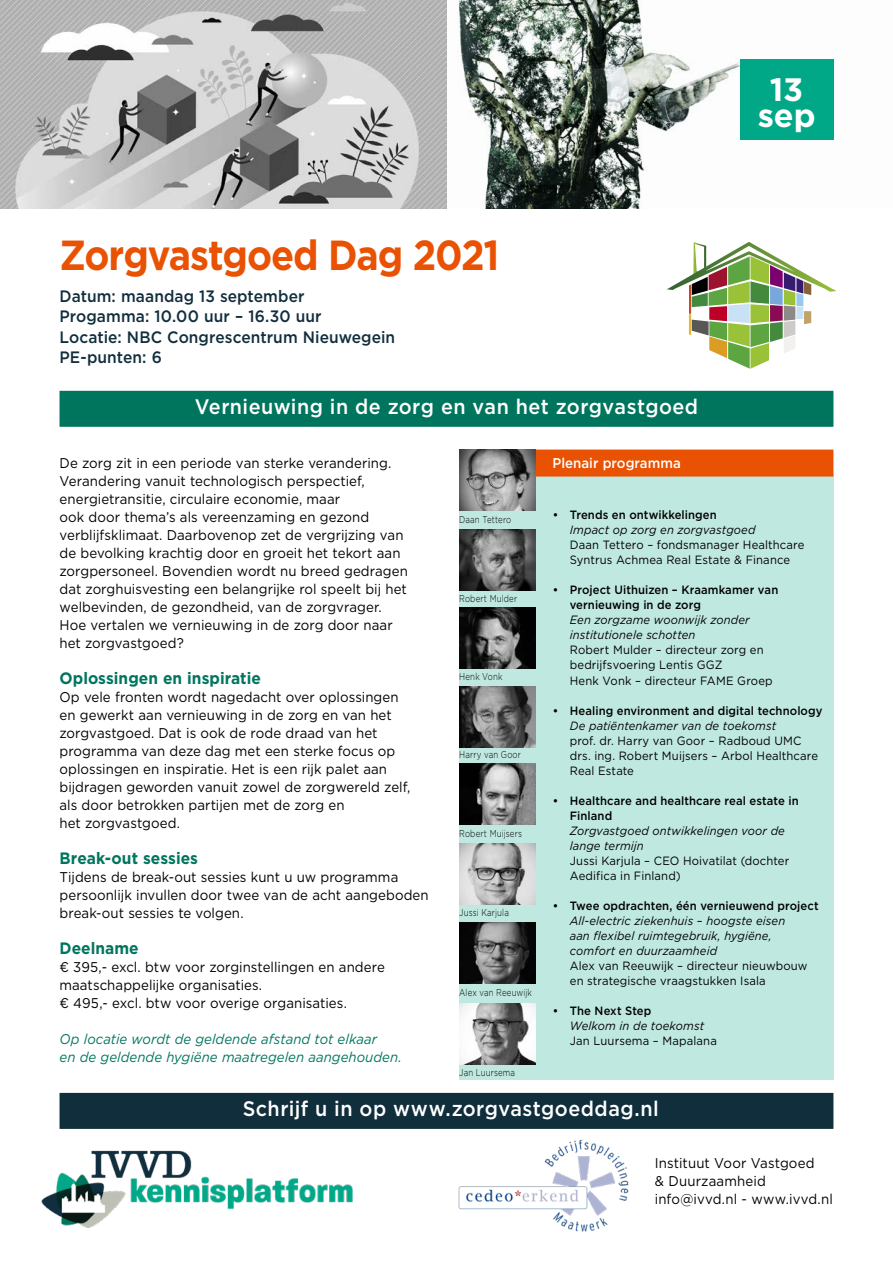
<style>
.page{position:relative;width:893px;height:1263px;background:#fff}
.page>*{position:absolute;margin:0;border:0;box-sizing:border-box;transform-origin:0 0}
._1_varia_Kop_Dag{font:700 42px "Gotham";letter-spacing:-.03em;color:#e95103;scale:.9 1}
._1_datum_blokje{font:700 32.4px "Gotham";color:#fff}
._3_varia_balk_VS_gro{font:500 21px "Gotham";letter-spacing:.02em;color:#fff;scale:.94 1}
._3_varia_balk_VS_DG{font:500 21px "Gotham";letter-spacing:.025em;color:#fff;scale:.94 1}
._1_varia_tekst_datum{font:500 16.5px/20.1px "Gotham";letter-spacing:.005em;color:#112e3d;scale:.94 1}
._2_redactie_tussenko{font:700 16.5px "Gotham";color:#00755e;scale:.94 1}
._2_varia_redactie_bo{font:14.1px/18px "Gotham";letter-spacing:.005em;color:#000;scale:.94 1}
._2_varia_redactie_bo-2{font:italic 14.1px/18px "Gotham";color:#00755e;scale:.94 1}
._2_varia_redactie_ba{font:500 14.1px "Gotham";color:#fff;scale:.94 1}
._2_varia_redactie_bo-3{font:12px/15px "Gotham";letter-spacing:.01em;color:#000;scale:.94 1}
._2_varia_redactie_bo-4{font:italic 12px/15px "Gotham";letter-spacing:.01em;color:#000;scale:.94 1}
._3_varia_redactie_bo{font:500 12px/15px "Gotham";letter-spacing:.005em;color:#000;scale:.94 1}
._3_varia_redactie_sp{font:300 9.9px "Gotham";letter-spacing:.02em;color:#000;scale:.8 1}
.s1{font-style:normal}
</style>
<div class="page">
<img style="left:0;top:0;width:834px;height:208px">
<svg style="left:667px;top:242px;width:169px;height:127px"></svg>
<div style="left:60px;top:391px;width:773px;height:36px;background:#00755e"></div>
<div style="left:740px;top:60px;width:93px;height:80px;background:#00a888"></div>
<img style="left:41px;top:1150px;width:312px;height:78px">
<img style="left:458px;top:1139px;width:171px;height:93px">
<div style="left:459px;top:474px;width:374px;height:606px;background:#bfe8e0"></div>
<div style="left:459px;top:450px;width:374px;height:27px;background:#e95103"></div>
<div style="left:60px;top:1093px;width:773px;height:36px;background:#112e3d"></div>
<img style="left:459px;top:686px;width:76px;height:61px">
<img style="left:459px;top:764px;width:76px;height:61px">
<img style="left:459px;top:608px;width:76px;height:61px">
<img style="left:459px;top:843px;width:76px;height:62px">
<img style="left:459px;top:449px;width:76px;height:61px">
<img style="left:459px;top:529px;width:76px;height:61px">
<img style="left:459px;top:922px;width:76px;height:62px">
<img style="left:459px;top:1003px;width:76px;height:61px">
<p class="_1_varia_Kop_Dag" style="left:60px;top:227px;width:490px">Zorgvastgoed Dag 2021</p>
<p class="_1_varia_tekst_datum" style="left:60px;top:286px;width:262px">Datum: maandag 13 september</p>
<p class="_1_varia_tekst_datum" style="left:60px;top:306px;width:359px">Progamma: 10.00 uur – 16.30 uur<br>Locatie: NBC Congrescentrum Nieuwegein<br>PE-punten: 6</p>
<p class="_3_varia_balk_VS_gro" style="left:195px;top:393px;width:537px">Vernieuwing in de zorg en van het zorgvastgoed</p>
<p class="_1_datum_blokje" style="left:770px;top:68px;width:35px">13</p>
<p class="_1_datum_blokje" style="left:758px;top:94px;width:59px">sep</p>
<p class="_2_varia_redactie_bo" style="left:60px;top:454px;width:372px">De zorg zit in een periode van sterke verandering.<br>Verandering vanuit technologisch perspectief, energietransitie, circulaire economie, maar<br>ook door thema’s als vereenzaming en gezond verblijfsklimaat. Daarbovenop zet de vergrijzing van de bevolking krachtig door en groeit het tekort aan zorgpersoneel. Bovendien wordt nu breed gedragen dat zorghuisvesting een belangrijke rol speelt bij het welbevinden, de gezondheid, van de zorgvrager.<br>Hoe vertalen we vernieuwing in de zorg door naar het zorgvastgoed?</p>
<p class="_2_redactie_tussenko" style="left:60px;top:667px;width:216px">Oplossingen en inspiratie</p>
<p class="_2_varia_redactie_bo" style="left:60px;top:688px;width:375px">Op vele fronten wordt nagedacht over oplossingen en gewerkt aan vernieuwing in de zorg en van het zorgvastgoed. Dat is ook de rode draad van het programma van deze dag met een sterke focus op oplossingen en inspiratie. Het is een rijk palet aan bijdragen geworden vanuit zowel de zorgwereld zelf, als door betrokken partijen met de zorg en<br>het zorgvastgoed.</p>
<p class="_2_redactie_tussenko" style="left:60px;top:847px;width:149px">Break-out sessies</p>
<p class="_2_varia_redactie_bo" style="left:60px;top:868px;width:394px">Tijdens de break-out sessies kunt u uw programma persoonlijk invullen door twee van de acht aangeboden break-out sessies te volgen.</p>
<p class="_2_redactie_tussenko" style="left:60px;top:937px;width:86px">Deelname</p>
<p class="_2_varia_redactie_bo" style="left:60px;top:958px;width:348px">€ 395,- excl. btw voor zorginstellingen en andere maatschappelijke organisaties.</p>
<p class="_2_varia_redactie_bo" style="left:60px;top:994px;width:307px">€ 495,- excl. btw voor overige organisaties.</p>
<p class="_2_varia_redactie_bo-2" style="left:60px;top:1030px;width:366px">Op locatie wordt de geldende afstand tot elkaar<br>en de geldende hygiëne maatregelen aangehouden.</p>
<p class="_3_varia_redactie_sp" style="left:459px;top:513px;width:66px">Daan Tettero</p>
<p class="_3_varia_redactie_sp" style="left:459px;top:592px;width:74px">Robert Mulder</p>
<p class="_3_varia_redactie_sp" style="left:459px;top:670px;width:56px">Henk Vonk</p>
<p class="_3_varia_redactie_sp" style="left:459px;top:748px;width:79px">Harry van Goor</p>
<p class="_3_varia_redactie_sp" style="left:459px;top:827px;width:80px">Robert Muijsers</p>
<p class="_3_varia_redactie_sp" style="left:459px;top:906px;width:64px">Jussi Karjula</p>
<p class="_3_varia_redactie_sp" style="left:459px;top:986px;width:93px">Alex van Reeuwijk</p>
<p class="_3_varia_redactie_sp" style="left:459px;top:1066px;width:71px">Jan Luursema</p>
<p class="_2_varia_redactie_ba" style="left:553px;top:454px;width:138px">Plenair programma</p>
<p class="_3_varia_redactie_bo" style="left:553px;top:508px;width:176px">• Trends en ontwikkelingen</p>
<p class="_2_varia_redactie_bo-4" style="left:570px;top:522px;width:199px">Impact op zorg en zorgvastgoed</p>
<p class="_2_varia_redactie_bo-3" style="left:570px;top:537px;width:251px">Daan Tettero – fondsmanager Healthcare<br>Syntrus Achmea Real Estate &amp; Finance</p>
<p class="_3_varia_redactie_bo" style="left:570px;top:583px;width:223px;text-indent:-17px">• Project Uithuizen – Kraamkamer van vernieuwing in de zorg</p>
<p class="_2_varia_redactie_bo-4" style="left:570px;top:612px;width:193px">Een zorgzame woonwijk zonder institutionele schotten</p>
<p class="_2_varia_redactie_bo-3" style="left:570px;top:642px;width:208px">Robert Mulder – directeur zorg en bedrijfsvoering Lentis GGZ</p>
<p class="_2_varia_redactie_bo-3" style="left:570px;top:672px;width:217px">Henk Vonk – directeur FAME Groep</p>
<p class="_3_varia_redactie_bo" style="left:553px;top:703px;width:288px">• Healing environment and digital technology</p>
<p class="_2_varia_redactie_bo-4" style="left:570px;top:717px;width:221px">De patiëntenkamer van de toekomst</p>
<p class="_2_varia_redactie_bo-3" style="left:570px;top:732px;width:248px">prof. dr. Harry van Goor – Radboud UMC</p>
<p class="_2_varia_redactie_bo-3" style="left:570px;top:747px;width:266px">drs. ing. Robert Muijsers – Arbol Healthcare<br>Real Estate</p>
<p class="_3_varia_redactie_bo" style="left:570px;top:793px;width:245px;text-indent:-17px">• Healthcare and healthcare real estate in<br>Finland</p>
<p class="_2_varia_redactie_bo-4" style="left:570px;top:822px;width:230px">Zorgvastgoed ontwikkelingen voor de lange termijn</p>
<p class="_2_varia_redactie_bo-3" style="left:570px;top:852px;width:235px">Jussi Karjula – CEO Hoivatilat (dochter<br>Aedifica in Finland)</p>
<p class="_3_varia_redactie_bo" style="left:553px;top:898px;width:284px">• Twee opdrachten, één vernieuwend project</p>
<p class="_2_varia_redactie_bo-4" style="left:570px;top:912px;width:231px">All-electric ziekenhuis <span class="s1">–</span> hoogste eisen aan flexibel ruimtegebruik, hygiëne, comfort en duurzaamheid</p>
<p class="_2_varia_redactie_bo-3" style="left:570px;top:957px;width:254px">Alex van Reeuwijk – directeur nieuwbouw en strategische vraagstukken Isala</p>
<p class="_3_varia_redactie_bo" style="left:553px;top:1003px;width:106px">• The Next Step</p>
<p class="_2_varia_redactie_bo-4" style="left:570px;top:1017px;width:145px">Welkom in de toekomst</p>
<p class="_2_varia_redactie_bo-3" style="left:570px;top:1032px;width:158px">Jan Luursema – Mapalana</p>
<p class="_3_varia_balk_VS_DG" style="left:243px;top:1095px;width:444px">Schrijf u in op www.zorgvastgoeddag.nl</p>
<p class="_2_varia_redactie_bo" style="left:655px;top:1154px;width:171px">Instituut Voor Vastgoed</p>
<p class="_2_varia_redactie_bo" style="left:655px;top:1172px;width:120px">&amp; Duurzaamheid</p>
<p class="_2_varia_redactie_bo" style="left:655px;top:1190px;width:191px">info@ivvd.nl - www.ivvd.nl</p>
</div>
